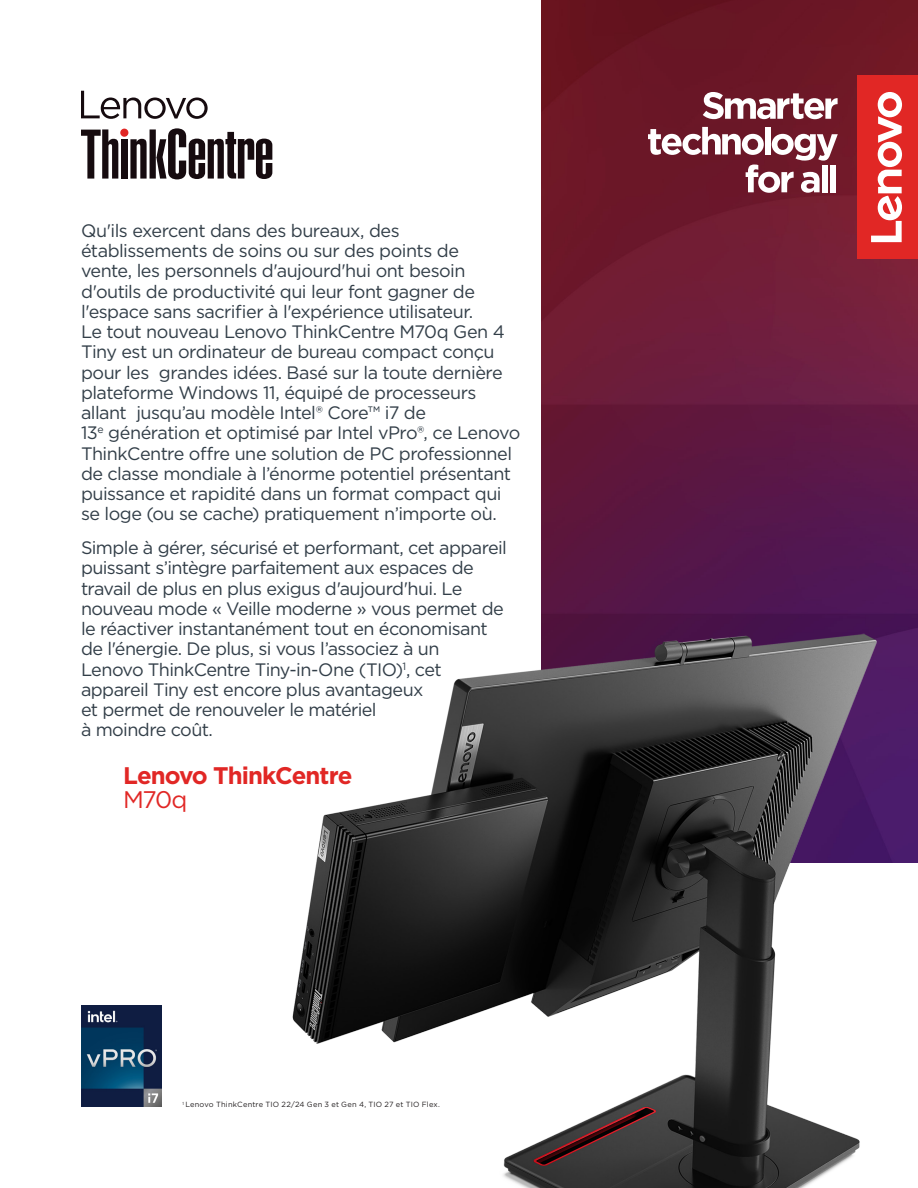
<style>
.page{position:relative;width:918px;height:1188px;background:#fff}
.page>*{position:absolute;margin:0;border:0;box-sizing:border-box;transform-origin:0 0}
.LEN-h1__product_name{font:700 24px "Gotham";letter-spacing:-.04em;color:#e12725}
.LEN-h1__product_name-2{font:24px "Gotham";color:#e12725}
.LEN-p2__intro{font:18px/20.2px "Gotham";letter-spacing:-.03em;color:#323e48}
.LEN-p5__mousetype{font:7.5px "Gotham";letter-spacing:.025em;color:#231f20}
</style>
<div class="page">
<img style="left:541px;top:0;width:377px;height:526px">
<svg style="left:703px;top:92px;width:135px;height:27px"></svg>
<svg style="left:648px;top:127px;width:190px;height:66px"></svg>
<div style="left:822px;top:165px;width:6px;height:27px;background:#fff"></div>
<div style="left:830px;top:165px;width:6px;height:27px;background:#fff"></div>
<div style="left:857px;top:76px;width:61px;height:183px;background:#e12725"></div>
<svg style="left:871px;top:92px;width:31px;height:150px"></svg>
<img style="left:292px;top:526px;width:626px;height:662px">
<div style="left:120px;top:129px;width:8px;height:8px;background:#e12725;border-radius:50%"></div>
<svg style="left:81px;top:129px;width:37px;height:50px"></svg>
<div style="left:121px;top:139px;width:7px;height:40px;background:#160b0f"></div>
<svg style="left:130px;top:128px;width:142px;height:51px"></svg>
<svg style="left:81px;top:91px;width:127px;height:28px"></svg>
<img style="left:81px;top:1005px;width:81px;height:102px">
<p class="LEN-p2__intro" style="left:81px;top:220px;width:441px">Qu'ils exercent dans des bureaux, des établissements de soins ou sur des points de<br>vente, les personnels d'aujourd'hui ont besoin d'outils de productivité qui leur font gagner de l'espace sans sacrifier à l'expérience utilisateur.<br>Le tout nouveau Lenovo ThinkCentre M70q Gen 4<br>Tiny est un ordinateur de bureau compact conçu pour les grandes idées. Basé sur la toute dernière plateforme Windows 11, équipé de processeurs allant jusqu’au modèle Intel® Core™ i7 de<br>13<sup>e</sup> génération et optimisé par Intel vPro®, ce Lenovo ThinkCentre offre une solution de PC professionnel de classe mondiale à l’énorme potentiel présentant puissance et rapidité dans un format compact qui se loge (ou se cache) pratiquement n’importe où.</p>
<p class="LEN-p2__intro" style="left:81px;top:537px;width:428px">Simple à gérer, sécurisé et performant, cet appareil puissant s’intègre parfaitement aux espaces de travail de plus en plus exigus d'aujourd'hui. Le nouveau mode « Veille moderne » vous permet de le réactiver instantanément tout en économisant de l'énergie. De plus, si vous l’associez à un<br>Lenovo ThinkCentre Tiny-in-One (TIO)<sup>1</sup>, cet appareil Tiny est encore plus avantageux<br>et permet de renouveler le matériel<br>à moindre coût.</p>
<p class="LEN-h1__product_name" style="left:123px;top:759px;width:231px">Lenovo ThinkCentre</p>
<p class="LEN-h1__product_name-2" style="left:123px;top:784px;width:66px">M70q</p>
<p class="LEN-p5__mousetype" style="left:183px;top:1100px;width:259px"><sup>1</sup> Lenovo ThinkCentre TIO 22/24 Gen 3 et Gen 4, TIO 27 et TIO Flex.</p>
</div>
